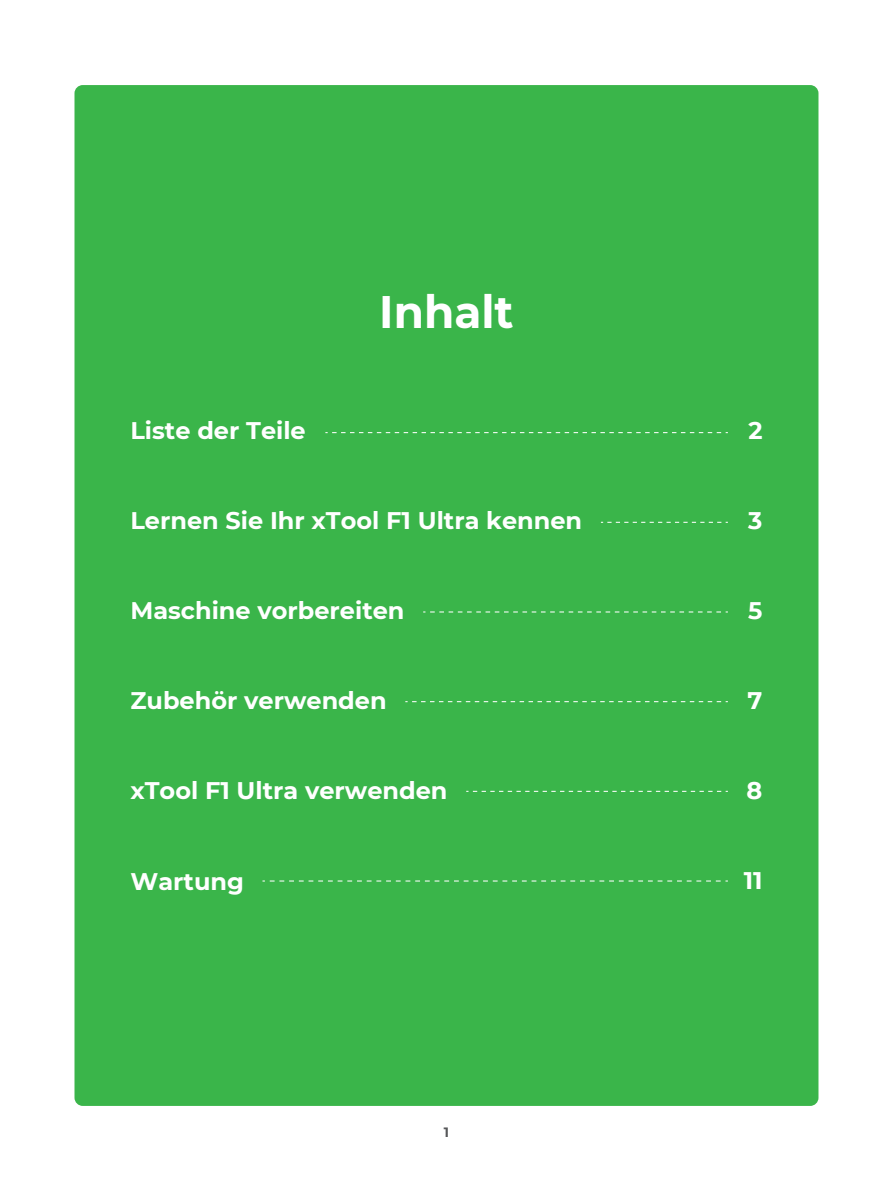
<style>
.page{position:relative;width:893px;height:1191px;background:#fff}
.page>*{position:absolute;margin:0;border:0;box-sizing:border-box;transform-origin:0 0}
.t1{font:700 45.45px "Montserrat";color:#fff}
.t2{font:700 24px "Montserrat";color:#fff}
.t3{font:700 13.5px "Montserrat";color:#57585a}
</style>
<div class="page">
<div style="left:74px;top:85px;width:744px;height:1021px;background:#3ab54a;border-radius:8px"></div>
<svg style="left:325px;top:432px;width:403px;height:1px"></svg>
<svg style="left:601px;top:522px;width:127px;height:1px"></svg>
<svg style="left:423px;top:611px;width:305px;height:1px"></svg>
<svg style="left:405px;top:701px;width:323px;height:1px"></svg>
<svg style="left:466px;top:791px;width:262px;height:1px"></svg>
<svg style="left:262px;top:880px;width:466px;height:1px"></svg>
<h1 class="t1" style="left:379px;top:279px;width:136px">Inhalt</h1>
<p class="t2" style="left:130px;top:413px;width:177px">Liste der Teile</p>
<p class="t2" style="left:748px;top:413px;width:16px">2</p>
<p class="t2" style="left:130px;top:503px;width:453px">Lernen Sie Ihr xTool F1 Ultra kennen</p>
<p class="t2" style="left:748px;top:503px;width:16px">3</p>
<p class="t2" style="left:130px;top:593px;width:275px">Maschine vorbereiten</p>
<p class="t2" style="left:748px;top:593px;width:16px">5</p>
<p class="t2" style="left:130px;top:683px;width:258px">Zubehör verwenden</p>
<p class="t2" style="left:748px;top:683px;width:16px">7</p>
<p class="t2" style="left:130px;top:773px;width:319px">xTool F1 Ultra verwenden</p>
<p class="t2" style="left:747px;top:773px;width:17px">8</p>
<p class="t2" style="left:130px;top:863px;width:115px">Wartung</p>
<p class="t2" style="left:744px;top:863px;width:20px">11</p>
<p class="t3" style="left:444px;top:1122px;width:7px">1</p>
</div>
